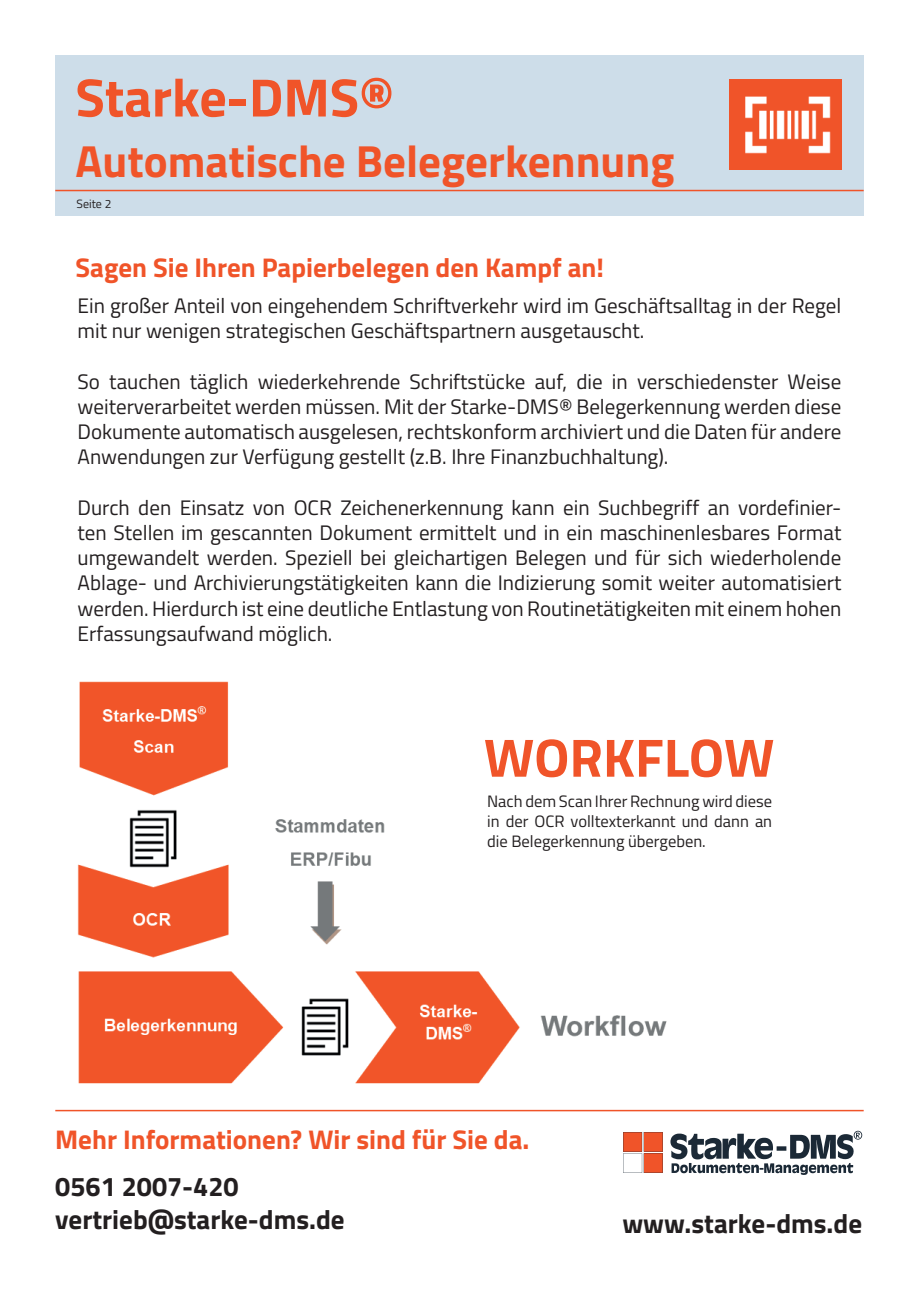
<style>
.page{position:relative;width:919px;height:1289px;background:#fff}
.page>*{position:absolute;margin:0;border:0;box-sizing:border-box;transform-origin:0 0}
.t1{font:700 54px "Titillium Web";color:#f05429}
.t2{font:700 45px "Titillium Web";color:#f05429}
.t3{font:700 27px "Titillium Web";color:#f05429}
.t4{font:700 27px/32.4px "Titillium Web";color:#231f20}
.t5{font:21px/25.2px "Titillium Web";color:#231f20;text-align:justify}
.t6{font:16.5px/19.8px "Titillium Web";color:#231f20;text-align:justify}
.t7{font:12px "Titillium Web";color:#231f20}
</style>
<div class="page">
<svg style="left:623px;top:1132px;width:39px;height:40px"></svg>
<svg style="left:670px;top:1130px;width:192px;height:44px"></svg>
<hr style="left:55px;top:1109px;width:808px;height:2px;background:#f05429">
<div style="left:55px;top:55px;width:808px;height:160px;background:#cddde9"></div>
<hr style="left:55px;top:190px;width:808px;height:1px;background:#f05429">
<div style="left:729px;top:79px;width:112px;height:90px;background:#f05429"></div>
<img style="left:729px;top:96px;width:111px;height:74px">
<img style="left:77px;top:681px;width:590px;height:403px">
<h1 class="t1" style="left:75px;top:56px;width:320px">Starke-DMS®</h1>
<h2 class="t2" style="left:75px;top:126px;width:600px">Automatische Belegerkennung</h2>
<p class="t7" style="left:77px;top:195px;width:36px">Seite 2</p>
<p class="t3" style="left:75px;top:247px;width:530px">Sagen Sie Ihren Papierbelegen den Kampf an!</p>
<p class="t5" style="left:78px;top:292px;width:765px">Ein großer Anteil von eingehendem Schriftverkehr wird im Geschäftsalltag in der Regel mit nur wenigen strategischen Geschäftspartnern ausgetauscht.</p>
<p class="t5" style="left:78px;top:368px;width:765px">So tauchen täglich wiederkehrende Schriftstücke auf, die in verschiedenster Weise weiterverarbeitet werden müssen. Mit der Starke-DMS® Belegerkennung werden diese Dokumente automatisch ausgelesen, rechtskonform archiviert und die Daten für andere Anwendungen zur Verfügung gestellt (z.B. Ihre Finanzbuchhaltung).</p>
<p class="t5" style="left:78px;top:494px;width:765px">Durch den Einsatz von OCR Zeichenerkennung kann ein Suchbegriff an vordefinier&shy;ten Stellen im gescannten Dokument ermittelt und in ein maschinenlesbares Format umgewandelt werden. Speziell bei gleichartigen Belegen und für sich wiederholende Ablage- und Archivierungstätigkeiten kann die Indizierung somit weiter automatisiert werden. Hierdurch ist eine deutliche Entlastung von Routinetätigkeiten mit einem hohen Erfassungsaufwand möglich.</p>
<h1 class="t1" style="left:484px;top:716px;width:292px">WORKFLOW</h1>
<p class="t6" style="left:487px;top:791px;width:286px">Nach dem Scan Ihrer Rechnung wird diese in der OCR volltexterkannt und dann an die Belegerkennung übergeben.</p>
<p class="t3" style="left:55px;top:1118px;width:475px">Mehr Informationen? Wir sind für Sie da.</p>
<p class="t4" style="left:55px;top:1169px;width:291px">0561 2007-420 vertrieb@starke-dms.de</p>
<p class="t4" style="left:622px;top:1205px;width:241px">www.starke-dms.de</p>
</div>
